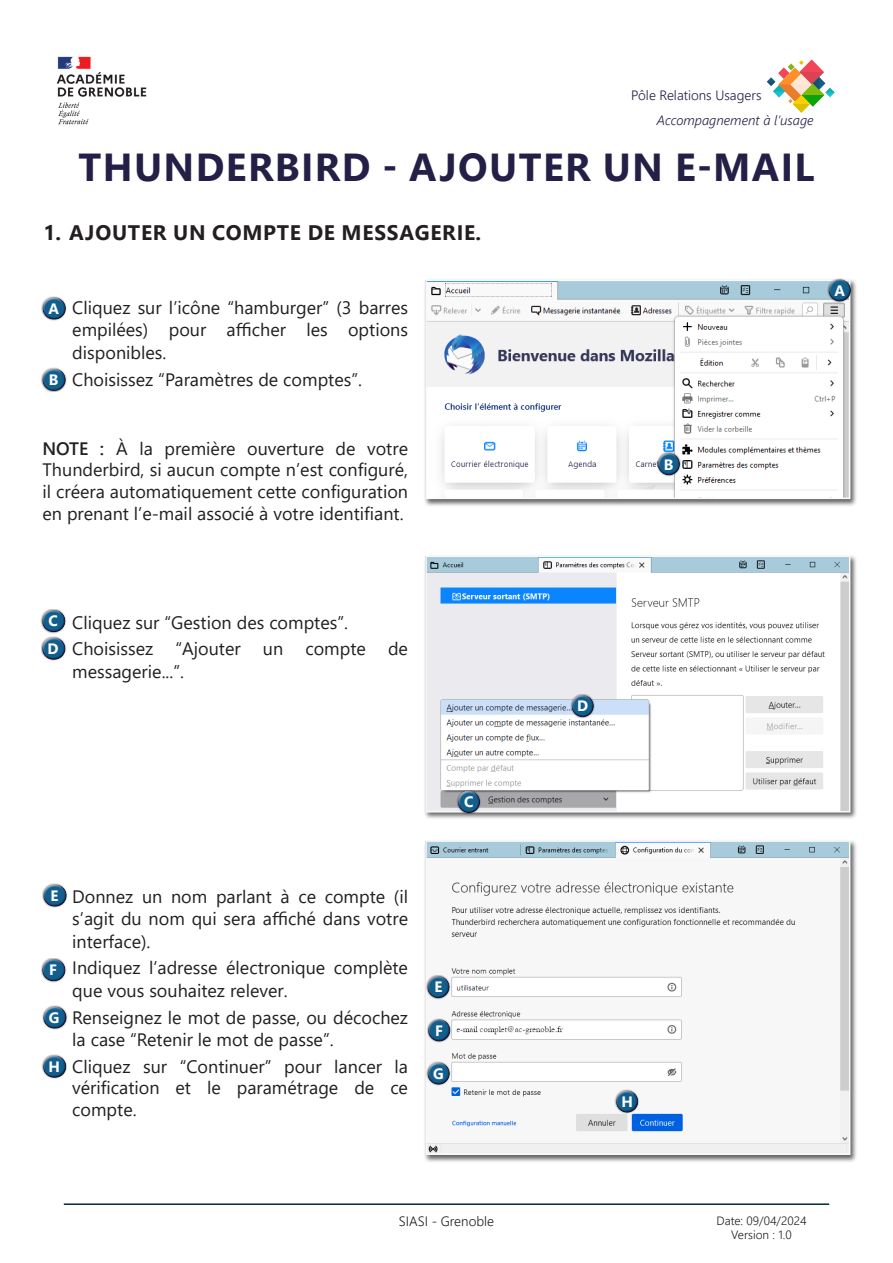
<style>
.page{position:relative;width:893px;height:1263px;background:#fff}
.page>*{position:absolute;margin:0;border:0;box-sizing:border-box;transform-origin:0 0}
.t1{font:700 39px "Segoe UI";letter-spacing:.035em;color:#231f46}
.t2{font:700 21px "Segoe UI";letter-spacing:.035em;color:#231f20}
.RU_parag_standard__12-justif{font:18px/22.5px "Segoe UI";color:#231f20;text-align:justify}
.t3{font:700 15px/27.6px "Segoe UI";color:#fff}
.t4{font:italic 300 13.5px "Segoe UI";color:#231f46}
.t5{font:300 13.5px "Segoe UI";color:#231f46}
.t6{font:300 13.5px "Segoe UI";color:#231f20}
.t7{font:300 12px/14.4px "Segoe UI";color:#231f20;text-align:center}
.s1{font-weight:600}
</style>
<div class="page">
<img style="left:56px;top:56px;width:91px;height:69px">
<hr style="left:64px;top:1203px;width:765px;height:2px;background:#002a3b">
<svg style="left:767px;top:60px;width:68px;height:53px"></svg>
<div style="left:424px;top:278px;width:434px;height:229px;background:#231f20;opacity:.7"></div>
<img style="left:428px;top:283px;width:419px;height:213px">
<div style="left:425px;top:280px;width:425px;height:219px;border:2px solid #fafafa"></div>
<div style="left:424px;top:554px;width:434px;height:266px;background:#231f20;opacity:.7"></div>
<img style="left:428px;top:558px;width:419px;height:251px">
<div style="left:425px;top:555px;width:425px;height:257px;border:2px solid #fafafa"></div>
<div style="left:424px;top:839px;width:434px;height:324px;background:#231f20;opacity:.7"></div>
<img style="left:428px;top:843px;width:419px;height:309px">
<div style="left:425px;top:840px;width:425px;height:315px;border:2px solid #fafafa"></div>
<div style="left:41px;top:295px;width:26px;height:19px;background:#fff;opacity:.75"></div>
<div style="left:42px;top:301px;width:26px;height:21px;background:#231f46;opacity:.53"></div>
<div style="left:427px;top:1018px;width:25px;height:25px;background:#231f20;opacity:.8"></div>
<div style="left:426px;top:1017px;width:25px;height:18px;background:#fff;opacity:.75"></div>
<div style="left:427px;top:1023px;width:25px;height:20px;background:#231f46;opacity:.53"></div>
<div style="left:40px;top:366px;width:26px;height:19px;background:#fff;opacity:.75"></div>
<div style="left:41px;top:372px;width:26px;height:21px;background:#231f46;opacity:.53"></div>
<div style="left:40px;top:608px;width:26px;height:18px;background:#fff;opacity:.75"></div>
<div style="left:41px;top:614px;width:26px;height:20px;background:#231f46;opacity:.53"></div>
<div style="left:40px;top:635px;width:26px;height:19px;background:#fff;opacity:.75"></div>
<div style="left:41px;top:641px;width:26px;height:21px;background:#231f46;opacity:.53"></div>
<div style="left:41px;top:882px;width:26px;height:19px;background:#fff;opacity:.75"></div>
<div style="left:42px;top:888px;width:26px;height:21px;background:#231f46;opacity:.53"></div>
<div style="left:40px;top:957px;width:26px;height:18px;background:#fff;opacity:.75"></div>
<div style="left:41px;top:963px;width:26px;height:20px;background:#231f46;opacity:.53"></div>
<div style="left:827px;top:278px;width:25px;height:25px;background:#231f20;opacity:.8"></div>
<div style="left:827px;top:277px;width:25px;height:18px;background:#fff;opacity:.75"></div>
<div style="left:828px;top:283px;width:25px;height:21px;background:#231f46;opacity:.53"></div>
<div style="left:656px;top:452px;width:25px;height:25px;background:#fff"></div>
<div style="left:656px;top:451px;width:24px;height:18px;background:#fff;opacity:.75"></div>
<div style="left:657px;top:457px;width:24px;height:20px;background:#231f46;opacity:.53"></div>
<div style="left:456px;top:789px;width:26px;height:25px;background:#231f20;opacity:.8"></div>
<div style="left:456px;top:789px;width:25px;height:18px;background:#fff;opacity:.75"></div>
<div style="left:457px;top:795px;width:25px;height:20px;background:#231f46;opacity:.53"></div>
<div style="left:570px;top:694px;width:25px;height:24px;background:#231f20;opacity:.8"></div>
<div style="left:570px;top:693px;width:24px;height:18px;background:#fff;opacity:.75"></div>
<div style="left:571px;top:699px;width:25px;height:20px;background:#231f46;opacity:.53"></div>
<div style="left:426px;top:975px;width:25px;height:24px;background:#f7f7f7"></div>
<div style="left:425px;top:974px;width:25px;height:18px;background:#fff;opacity:.75"></div>
<div style="left:426px;top:980px;width:25px;height:20px;background:#231f46;opacity:.53"></div>
<div style="left:41px;top:1004px;width:26px;height:18px;background:#fff;opacity:.75"></div>
<div style="left:42px;top:1010px;width:26px;height:21px;background:#231f46;opacity:.53"></div>
<div style="left:41px;top:1053px;width:26px;height:19px;background:#fff;opacity:.75"></div>
<div style="left:42px;top:1059px;width:26px;height:21px;background:#231f46;opacity:.53"></div>
<div style="left:426px;top:1061px;width:25px;height:25px;background:#f9f9f9"></div>
<div style="left:426px;top:1060px;width:24px;height:19px;background:#fff;opacity:.75"></div>
<div style="left:427px;top:1066px;width:24px;height:21px;background:#231f46;opacity:.53"></div>
<div style="left:614px;top:1089px;width:26px;height:25px;background:#f7f7f7"></div>
<div style="left:614px;top:1088px;width:25px;height:19px;background:#fff;opacity:.75"></div>
<div style="left:615px;top:1094px;width:25px;height:21px;background:#231f46;opacity:.53"></div>
<p class="t5" style="left:631px;top:82px;width:132px">Pôle Relations Usagers</p>
<p class="t4" style="left:657px;top:107px;width:158px">Accompagnement à l’usage</p>
<h1 class="t1" style="left:79px;top:131px;width:737px">THUNDERBIRD - AJOUTER UN E-MAIL</h1>
<p class="t2" style="left:43px;top:213px;width:439px">1. AJOUTER UN COMPTE DE MESSAGERIE.</p>
<p class="t3" style="left:48px;top:294px;width:12px">A</p>
<p class="t3" style="left:49px;top:365px;width:11px">B</p>
<p class="RU_parag_standard__12-justif" style="left:72px;top:295px;width:337px">Cliquez sur l’icône “hamburger” (3 barres empilées) pour afficher les options disponibles.</p>
<p class="RU_parag_standard__12-justif" style="left:72px;top:366px;width:291px">Choisissez “Paramètres de comptes”.</p>
<p class="RU_parag_standard__12-justif" style="left:43px;top:436px;width:367px;line-height:21.6px"><span class="s1">NOTE :</span> À la première ouverture de votre Thunderbird, si aucun compte n’est configuré, il créera automatiquement cette configuration en prenant l’e-mail associé à votre identifiant.</p>
<p class="t3" style="left:664px;top:449px;width:11px">B</p>
<p class="t3" style="left:834px;top:275px;width:12px">A</p>
<p class="t3" style="left:48px;top:606px;width:13px">C<br>D</p>
<p class="RU_parag_standard__12-justif" style="left:72px;top:609px;width:277px">Cliquez sur “Gestion des comptes”.</p>
<p class="RU_parag_standard__12-justif" style="left:72px;top:636px;width:337px">Choisissez “Ajouter un compte de messagerie...”.</p>
<p class="t3" style="left:464px;top:787px;width:11px">C</p>
<p class="t3" style="left:50px;top:880px;width:9px">E</p>
<p class="t3" style="left:49px;top:955px;width:9px">F</p>
<p class="t3" style="left:49px;top:1002px;width:12px">G</p>
<p class="t3" style="left:48px;top:1052px;width:13px">H</p>
<p class="RU_parag_standard__12-justif" style="left:72px;top:883px;width:337px">Donnez un nom parlant à ce compte (il s’agit du nom qui sera affiché dans votre interface).</p>
<p class="RU_parag_standard__12-justif" style="left:72px;top:955px;width:337px">Indiquez l’adresse électronique complète que vous souhaitez relever.</p>
<p class="RU_parag_standard__12-justif" style="left:72px;top:1004px;width:337px">Renseignez le mot de passe, ou décochez la case “Retenir le mot de passe”.</p>
<p class="RU_parag_standard__12-justif" style="left:72px;top:1054px;width:337px;line-height:21.6px">Cliquez sur “Continuer” pour lancer la vérification et le paramétrage de ce compte.</p>
<p class="t3" style="left:434px;top:972px;width:9px">E</p>
<p class="t3" style="left:435px;top:1015px;width:9px">F</p>
<p class="t3" style="left:433px;top:1059px;width:12px">G</p>
<p class="t3" style="left:577px;top:691px;width:13px">D</p>
<p class="t3" style="left:621px;top:1086px;width:13px">H</p>
<p class="t6" style="left:399px;top:1208px;width:97px">SIASI - Grenoble</p>
<p class="t7" style="left:716px;top:1212px;width:92px">Date: 09/04/2024<br>Version : 1.0</p>
</div>
